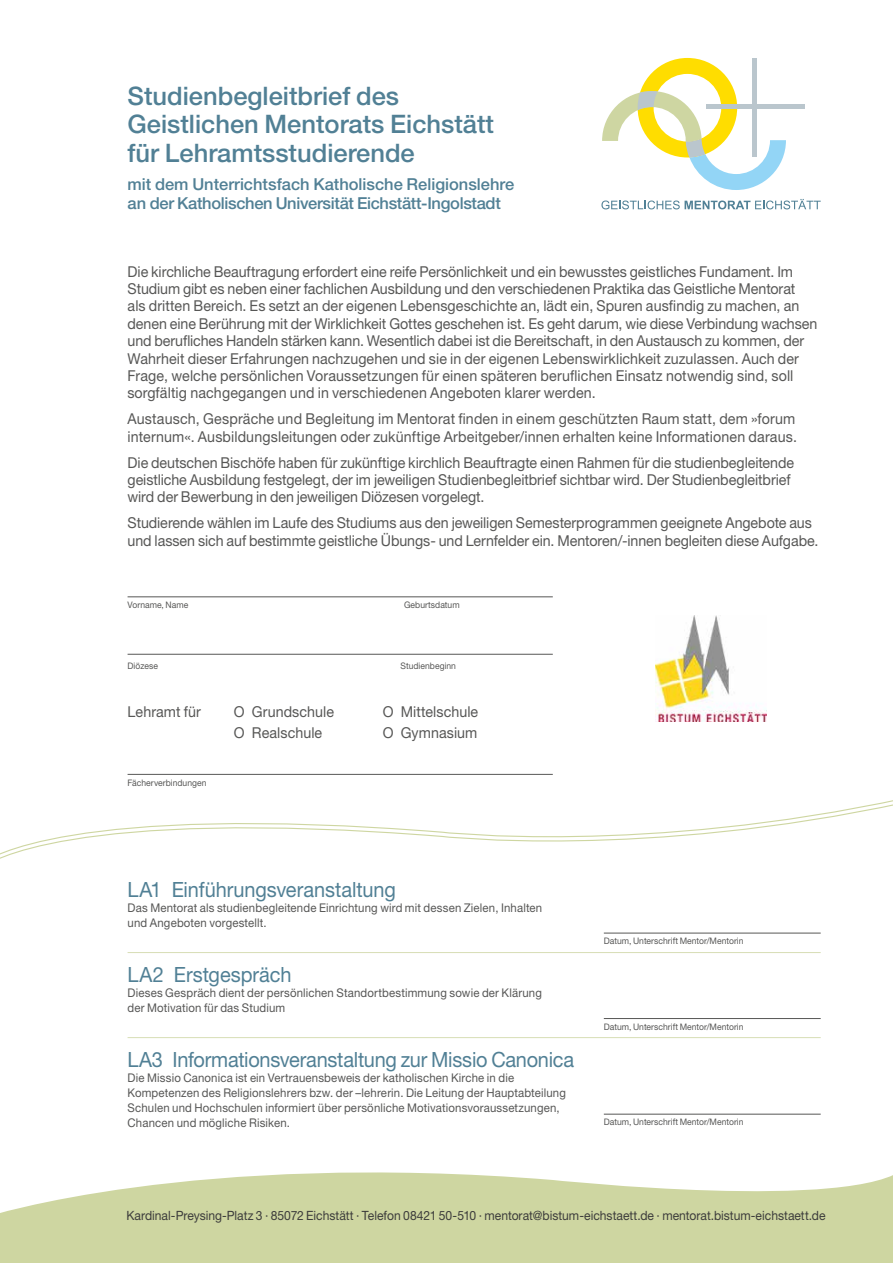
<style>
.page{position:relative;width:893px;height:1263px;background:#fff}
.page>*{position:absolute;margin:0;border:0;box-sizing:border-box;transform-origin:0 0}
.t1{font:500 25.5px/28.5px "Helvetica Neue LT";color:#518095}
.t2{font:21px "Helvetica Neue LT";letter-spacing:-.01em;color:#518095;scale:.95 1}
.t3{font:500 16.5px/19.5px "Helvetica Neue LT";letter-spacing:-.01em;color:#518095}
.t4{font:15px/17.4px "Helvetica Neue LT";color:#575756;scale:.95 1}
.t5{font:12.75px "Helvetica Neue LT";color:#3c3c3b;scale:.95 1}
.t6{font:12px/15px "Helvetica Neue LT";letter-spacing:.015em;color:#575756;scale:.95 1}
.t7{font:9px "Helvetica Neue LT";letter-spacing:.005em;color:#575756;scale:.95 1}
</style>
<div class="page">
<svg style="left:0;top:1172px;width:893px;height:91px;background:#d4dbad"></svg>
<hr style="left:128px;top:774px;width:425px;height:1px;background:#575756">
<div style="left:706px;top:104px;width:99px;height:5px;background:#bac6cd"></div>
<svg style="left:601px;top:199px;width:220px;height:10px"></svg>
<svg style="left:602px;top:58px;width:184px;height:132px"></svg>
<hr style="left:604px;top:933px;width:217px;height:1px;background:#575756">
<hr style="left:604px;top:1018px;width:217px;height:1px;background:#575756">
<hr style="left:604px;top:1114px;width:217px;height:1px;background:#575756">
<svg style="left:0;top:801px;width:893px;height:58px"></svg>
<img style="left:656px;top:616px;width:110px;height:106px">
<hr style="left:128px;top:952px;width:693px;height:1px;background:#d7deb5">
<hr style="left:128px;top:1037px;width:693px;height:1px;background:#d7deb5">
<hr style="left:128px;top:596px;width:425px;height:1px;background:#575756">
<hr style="left:128px;top:654px;width:425px;height:1px;background:#575756">
<h1 class="t1" style="left:128px;top:81px;width:368px">Studienbegleitbrief des<br>Geistlichen Mentorats Eichstätt für Lehramtsstudierende</h1>
<p class="t3" style="left:128px;top:174px;width:388px">mit dem Unterrichtsfach Katholische Religionslehre an der Katholischen Universität Eichstätt-Ingolstadt</p>
<p class="t4" style="left:128px;top:262px;width:728px">Die kirchliche Beauftragung erfordert eine reife Persönlichkeit und ein bewusstes geistliches Fundament. Im Studium gibt es neben einer fachlichen Ausbildung und den verschiedenen Praktika das Geistliche Mentorat<br>als dritten Bereich. Es setzt an der eigenen Lebensgeschichte an, lädt ein, Spuren ausfindig zu machen, an denen eine Berührung mit der Wirklichkeit Gottes geschehen ist. Es geht darum, wie diese Verbindung wachsen und berufliches Handeln stärken kann. Wesentlich dabei ist die Bereitschaft, in den Austausch zu kommen, der Wahrheit dieser Erfahrungen nachzugehen und sie in der eigenen Lebenswirklichkeit zuzulassen. Auch der Frage, welche persönlichen Voraussetzungen für einen späteren beruflichen Einsatz notwendig sind, soll sorgfältig nachgegangen und in verschiedenen Angeboten klarer werden.</p>
<p class="t4" style="left:128px;top:410px;width:706px">Austausch, Gespräche und Begleitung im Mentorat finden in einem geschützten Raum statt, dem »forum internum«. Ausbildungsleitungen oder zukünftige Arbeitgeber/innen erhalten keine Informationen daraus.</p>
<p class="t4" style="left:128px;top:453px;width:703px">Die deutschen Bischöfe haben für zukünftige kirchlich Beauftragte einen Rahmen für die studienbegleitende geistliche Ausbildung festgelegt, der im jeweiligen Studienbegleitbrief sichtbar wird. Der Studienbegleitbrief wird der Bewerbung in den jeweiligen Diözesen vorgelegt.</p>
<p class="t4" style="left:128px;top:514px;width:729px;line-height:18px">Studierende wählen im Laufe des Studiums aus den jeweiligen Semesterprogrammen geeignete Angebote aus und lassen sich auf bestimmte geistliche Übungs- und Lernfelder ein. Mentoren/-innen begleiten diese Aufgabe.</p>
<p class="t7" style="left:128px;top:599px;width:65px">Vorname, Name</p>
<p class="t7" style="left:404px;top:599px;width:60px">Geburtsdatum</p>
<p class="t7" style="left:128px;top:661px;width:34px">Diözese</p>
<p class="t7" style="left:401px;top:661px;width:60px">Studienbeginn</p>
<p class="t4" style="left:128px;top:703px;width:79px">Lehramt für</p>
<p class="t4" style="left:234px;top:703px;width:107px">O Grundschule</p>
<p class="t4" style="left:383px;top:703px;width:102px">O Mittelschule</p>
<p class="t4" style="left:234px;top:724px;width:94px">O Realschule</p>
<p class="t4" style="left:383px;top:724px;width:101px">O Gymnasium</p>
<p class="t7" style="left:128px;top:777px;width:85px">Fächerverbindungen</p>
<h2 class="t2" style="left:128px;top:877px;width:284px">LA1 Einführungsveranstaltung</h2>
<p class="t6" style="left:128px;top:900px;width:438px">Das Mentorat als studienbegleitende Einrichtung wird mit dessen Zielen, Inhalten und Angeboten vorgestellt.</p>
<h2 class="t2" style="left:128px;top:962px;width:174px">LA2 Erstgespräch</h2>
<p class="t6" style="left:128px;top:985px;width:438px">Dieses Gespräch dient der persönlichen Standortbestimmung sowie der Klärung der Motivation für das Studium</p>
<h2 class="t2" style="left:128px;top:1047px;width:471px">LA3 Informationsveranstaltung zur Missio Canonica</h2>
<p class="t6" style="left:128px;top:1070px;width:463px">Die Missio Canonica ist ein Vertrauensbeweis der katholischen Kirche in die Kompetenzen des Religionslehrers bzw. der –lehrerin. Die Leitung der Hauptabteilung Schulen und Hochschulen informiert über persönliche Motivationsvoraussetzungen, Chancen und mögliche Risiken.</p>
<p class="t7" style="left:604px;top:936px;width:149px">Datum, Unterschrift Mentor/Mentorin</p>
<p class="t7" style="left:604px;top:1021px;width:149px">Datum, Unterschrift Mentor/Mentorin</p>
<p class="t7" style="left:604px;top:1117px;width:149px">Datum, Unterschrift Mentor/Mentorin</p>
<p class="t5" style="left:126px;top:1207px;width:737px">Kardinal-Preysing-Platz 3 · 85072 Eichstätt · Telefon 08421 50-510 · mentorat@bistum-eichstaett.de · mentorat.bistum-eichstaett.de</p>
</div>
